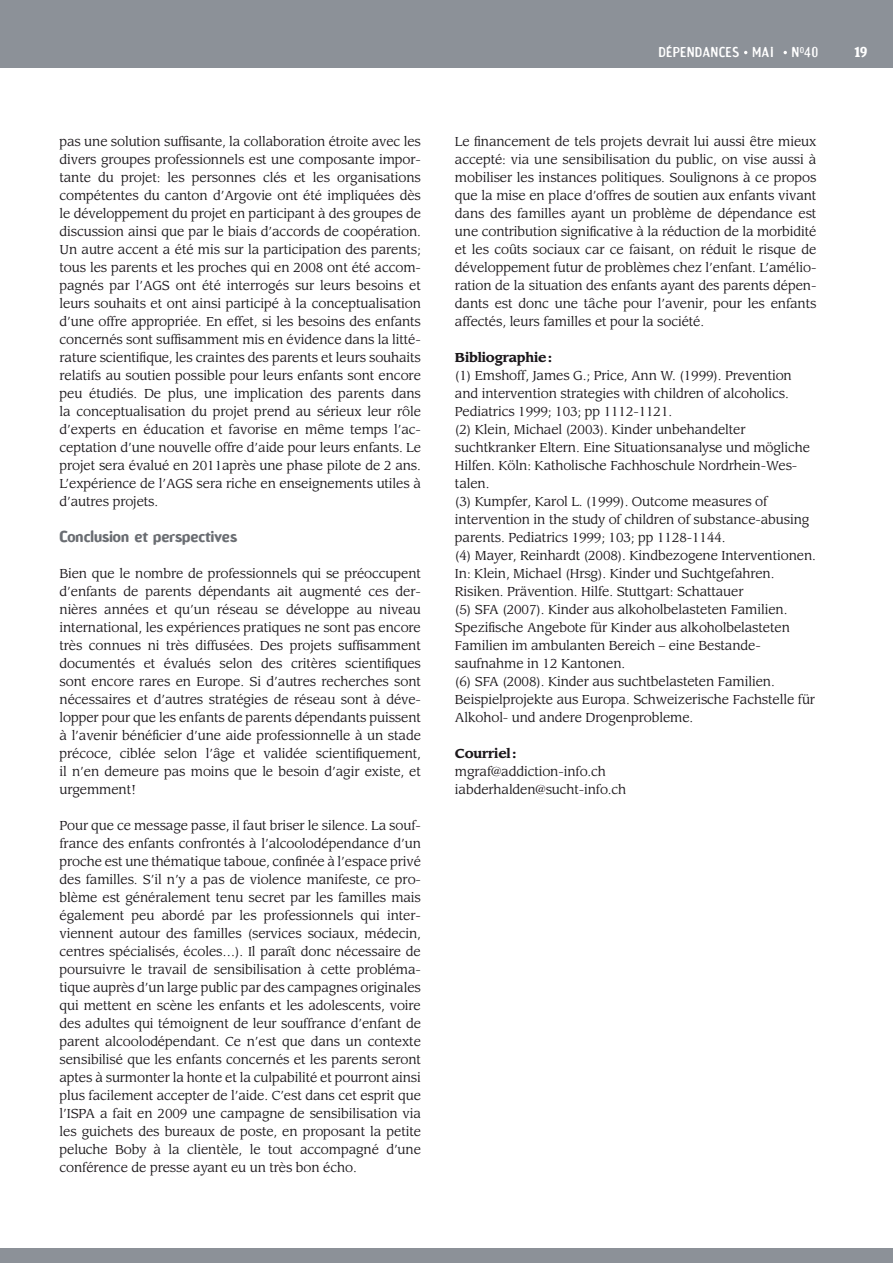
<style>
.page{position:relative;width:893px;height:1263px;background:#fff}
.page>*{position:absolute;margin:0;border:0;box-sizing:border-box;transform-origin:0 0}
.t1{font:700 15px "Amoebia";color:#6a6d72}
.t2{font:13.5px "Amoebia Sans";letter-spacing:.02em;color:#fff}
.t3{font:700 13.5px "Amoebia";color:#fff}
.t4{font:12.75px/18px "Leawood";letter-spacing:-.01em;color:#1a161a;text-align:justify}
.t5{font:700 12.75px "Leawood";letter-spacing:-.01em;color:#1a161a}
</style>
<div class="page">
<div style="left:0;top:0;width:893px;height:68px;background:#8c9198"></div>
<div style="left:0;top:1249px;width:893px;height:14px;background:#8c9198"></div>
<svg style="left:783px;top:51px;width:4px;height:3px"></svg>
<p class="t4" style="left:60px;top:132px;width:363px">pas une solution suffisante, la collaboration étroite avec les divers groupes professionnels est une composante impor&shy;tante du projet: les personnes clés et les organisations compétentes du canton d’Argovie ont été impliquées dès le développement du projet en participant à des groupes de discussion ainsi que par le biais d’accords de coopération.<br>Un autre accent a été mis sur la participation des parents; tous les parents et les proches qui en 2008 ont été accom&shy;pagnés par l’AGS ont été interrogés sur leurs besoins et leurs souhaits et ont ainsi participé à la conceptualisation d’une offre appropriée. En effet, si les besoins des enfants concernés sont suffisamment mis en évidence dans la litté&shy;rature scientifique, les craintes des parents et leurs souhaits relatifs au soutien possible pour leurs enfants sont encore peu étudiés. De plus, une implication des parents dans la conceptualisation du projet prend au sérieux leur rôle d’experts en éducation et favorise en même temps l’ac&shy;ceptation d’une nouvelle offre d’aide pour leurs enfants. Le projet sera évalué en 2011après une phase pilote de 2 ans.<br>L’expérience de l’AGS sera riche en enseignements utiles à d’autres projets.</p>
<p class="t1" style="left:60px;top:528px;width:179px">Conclusion et perspectives</p>
<p class="t4" style="left:60px;top:564px;width:363px">Bien que le nombre de professionnels qui se préoccupent d’enfants de parents dépendants ait augmenté ces der&shy;nières années et qu’un réseau se développe au niveau international, les expériences pratiques ne sont pas encore très connues ni très diffusées. Des projets suffisamment documentés et évalués selon des critères scientifiques sont encore rares en Europe. Si d’autres recherches sont nécessaires et d’autres stratégies de réseau sont à déve&shy;lopper pour que les enfants de parents dépendants puissent à l’avenir bénéficier d’une aide professionnelle à un stade précoce, ciblée selon l’âge et validée scientifiquement, il n’en demeure pas moins que le besoin d’agir existe, et urgemment!</p>
<p class="t4" style="left:60px;top:816px;width:363px">Pour que ce message passe, il faut briser le silence. La souf&shy;france des enfants confrontés à l’alcoolodépendance d’un proche est une thématique taboue, confinée à l’espace privé des familles. S’il n’y a pas de violence manifeste, ce pro&shy;blème est généralement tenu secret par les familles mais également peu abordé par les professionnels qui inter&shy;viennent autour des familles (services sociaux, médecin, centres spécialisés, écoles…). Il paraît donc nécessaire de poursuivre le travail de sensibilisation à cette probléma&shy;tique auprès d’un large public par des campagnes originales qui mettent en scène les enfants et les adolescents, voire des adultes qui témoignent de leur souffrance d’enfant de parent alcoolodépendant. Ce n’est que dans un contexte sensibilisé que les enfants concernés et les parents seront aptes à surmonter la honte et la culpabilité et pourront ainsi plus facilement accepter de l’aide. C’est dans cet esprit que l’ISPA a fait en 2009 une campagne de sensibilisation via les guichets des bureaux de poste, en proposant la petite peluche Boby à la clientèle, le tout accompagné d’une conférence de presse ayant eu un très bon écho.</p>
<p class="t2" style="left:658px;top:44px;width:118px">DÉPENDANCES mai</p>
<p class="t2" style="left:791px;top:44px;width:28px">N<sup>O</sup>40</p>
<p class="t3" style="left:854px;top:45px;width:15px">19</p>
<p class="t4" style="left:455px;top:132px;width:363px">Le financement de tels projets devrait lui aussi être mieux accepté: via une sensibilisation du public, on vise aussi à mobiliser les instances politiques. Soulignons à ce propos que la mise en place d’offres de soutien aux enfants vivant dans des familles ayant un problème de dépendance est une contribution significative à la réduction de la morbidité et les coûts sociaux car ce faisant, on réduit le risque de développement futur de problèmes chez l’enfant. L’amélio&shy;ration de la situation des enfants ayant des parents dépen&shy;dants est donc une tâche pour l’avenir, pour les enfants affectés, leurs familles et pour la société.</p>
<p class="t5" style="left:455px;top:349px;width:99px">Bibliographie :</p>
<p class="t4" style="left:455px;top:366px;width:362px;text-align:left">(1) Emshoff, James G.; Price, Ann W. (1999). Prevention and intervention strategies with children of alcoholics.<br>Pediatrics 1999; 103; pp 1112-1121.<br>(2) Klein, Michael (2003). Kinder unbehandelter suchtkranker Eltern. Eine Situationsanalyse und mögliche Hilfen. Köln: Katholische Fachhoschule Nordrhein-Wes&shy;talen.<br>(3) Kumpfer, Karol L. (1999). Outcome measures of intervention in the study of children of substance-abusing parents. Pediatrics 1999; 103; pp 1128-1144.<br>(4) Mayer, Reinhardt (2008). Kindbezogene Interventionen.<br>In: Klein, Michael (Hrsg). Kinder und Suchtgefahren.<br>Risiken. Prävention. Hilfe. Stuttgart: Schattauer<br>(5) SFA (2007). Kinder aus alkoholbelasteten Familien.<br>Spezifische Angebote für Kinder aus alkoholbelasteten Familien im ambulanten Bereich – eine Bestande&shy;saufnahme in 12 Kantonen.<br>(6) SFA (2008). Kinder aus suchtbelasteten Familien.<br>Beispielprojekte aus Europa. Schweizerische Fachstelle für Alkohol- und andere Drogenprobleme.</p>
<p class="t5" style="left:455px;top:745px;width:63px">Courriel :</p>
<p class="t4" style="left:455px;top:762px;width:173px">mgraf@addiction-info.ch iabderhalden@sucht-info.ch</p>
</div>
